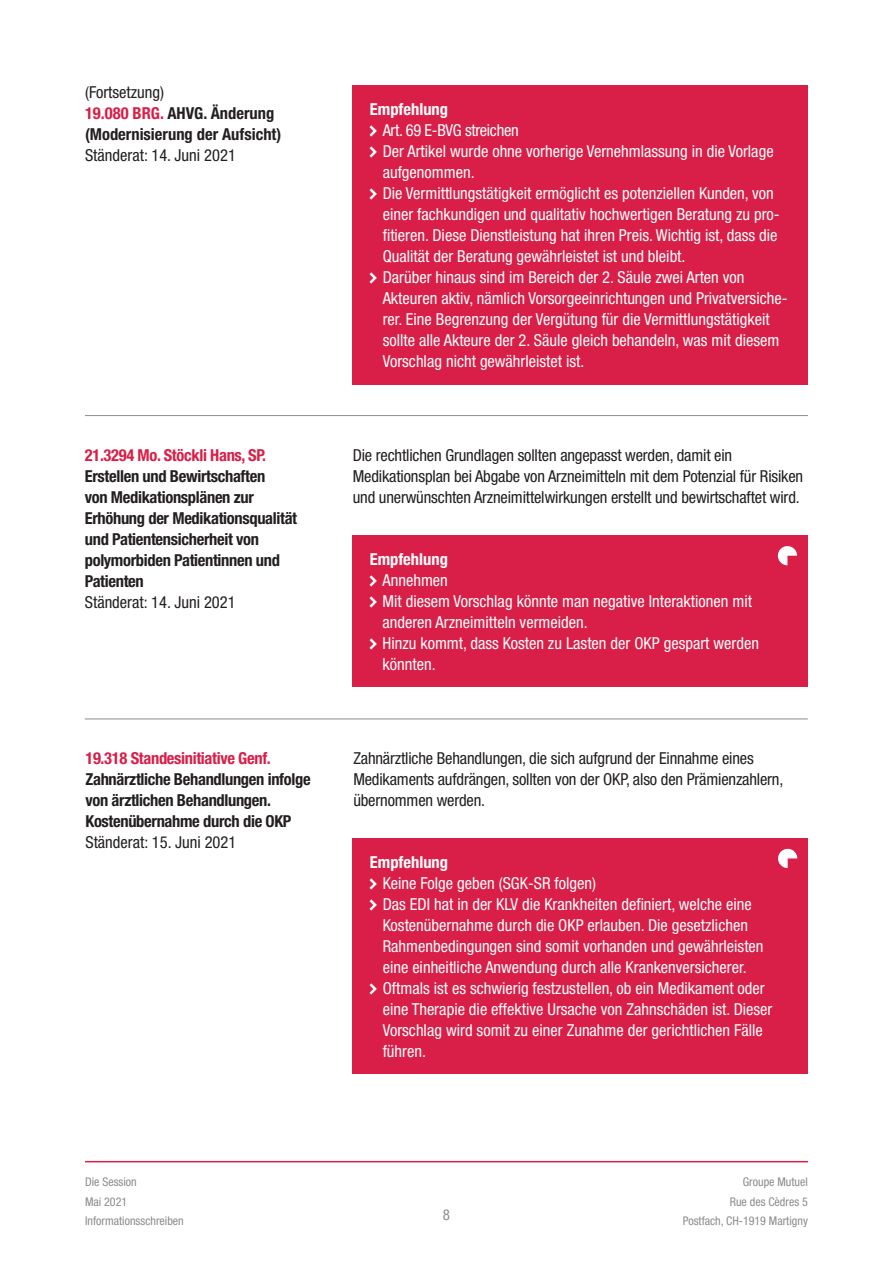
<style>
.page{position:relative;width:893px;height:1263px;background:#fff}
.page>*{position:absolute;margin:0;border:0;box-sizing:border-box;transform-origin:0 0}
.t1{font:condensed 16.5px/21px "Helvetica Neue LT";color:#fff}
.t2{font:condensed 16.5px/21px "Helvetica Neue LT";letter-spacing:-.01em;color:#231f20}
.t3{font:700 condensed 16.5px/21px "Helvetica Neue LT";letter-spacing:-.02em;color:#231f20}
.t4{font:700 condensed 16.5px/21px "Helvetica Neue LT";color:#231f20}
.t5{font:700 condensed 16.5px "Helvetica Neue LT";color:#fff}
.t6{font:condensed 16.5px "Helvetica Neue LT";letter-spacing:-.02em;color:#fff}
.t7{font:condensed 15px "Helvetica Neue LT";color:#8a8c8f}
.t8{font:condensed 12px/19.5px "Helvetica Neue LT";color:#8a8c8f}
.s1{color:#d91e47}
.s2{font-weight:400}
</style>
<div class="page">
<hr style="left:85px;top:1161px;width:723px;height:1px;background:#d91e47">
<div style="left:353px;top:85px;width:455px;height:299px;background:#d91e47"></div>
<svg style="left:370px;top:125px;width:7px;height:11px"></svg>
<svg style="left:370px;top:146px;width:7px;height:11px"></svg>
<svg style="left:370px;top:188px;width:7px;height:11px"></svg>
<svg style="left:370px;top:272px;width:7px;height:11px"></svg>
<hr style="left:85px;top:415px;width:723px;height:1px;background:#8a8c8f">
<hr style="left:85px;top:718px;width:723px;height:1px;background:#8a8c8f">
<div style="left:353px;top:535px;width:455px;height:152px;background:#d91e47"></div>
<svg style="left:370px;top:575px;width:7px;height:11px"></svg>
<svg style="left:370px;top:596px;width:7px;height:11px"></svg>
<svg style="left:370px;top:638px;width:7px;height:11px"></svg>
<svg style="left:778px;top:546px;width:19px;height:19px"></svg>
<div style="left:353px;top:838px;width:455px;height:236px;background:#d91e47"></div>
<svg style="left:370px;top:878px;width:7px;height:11px"></svg>
<svg style="left:370px;top:899px;width:7px;height:11px"></svg>
<svg style="left:370px;top:983px;width:7px;height:11px"></svg>
<svg style="left:778px;top:849px;width:19px;height:19px"></svg>
<p class="t2" style="left:85px;top:82px;width:81px">(Fortsetzung)</p>
<p class="t4" style="left:85px;top:102px;width:198px"><span class="s1">19.080 BRG.</span> AHVG. Änderung (Modernisierung der Aufsicht)<br><span class="s2">Ständerat: 14. Juni 2021</span></p>
<p class="t3" style="left:85px;top:444px;width:214px"><span class="s1">21.3294 Mo. Stöckli Hans, SP.<br></span>Erstellen und Bewirtschaften<br>von Medikationsplänen zur<br>Erhöhung der Medikationsqualität und Patientensicherheit von polymorbiden Patientinnen und<br>Patienten</p>
<p class="t2" style="left:85px;top:591px;width:152px">Ständerat: 14. Juni 2021</p>
<p class="t3" style="left:85px;top:747px;width:227px"><span class="s1">19.318 Standesinitiative Genf.<br></span>Zahnärztliche Behandlungen infolge von ärztlichen Behandlungen.<br>Kostenübernahme durch die OKP</p>
<p class="t2" style="left:85px;top:832px;width:152px">Ständerat: 15. Juni 2021</p>
<p class="t5" style="left:370px;top:99px;width:80px">Empfehlung</p>
<p class="t6" style="left:383px;top:121px;width:137px">Art. 69 E-BVG streichen</p>
<p class="t1" style="left:383px;top:141px;width:393px">Der Artikel wurde ohne vorherige Vernehmlassung in die Vorlage aufgenommen.</p>
<p class="t1" style="left:383px;top:183px;width:399px">Die Vermittlungstätigkeit ermöglicht es potenziellen Kunden, von einer fachkundigen und qualitativ hochwertigen Beratung zu pro&shy;fitieren. Diese Dienstleistung hat ihren Preis. Wichtig ist, dass die Qualität der Beratung gewährleistet ist und bleibt.</p>
<p class="t1" style="left:383px;top:267px;width:406px">Darüber hinaus sind im Bereich der 2. Säule zwei Arten von Akteuren aktiv, nämlich Vorsorgeeinrichtungen und Privatversiche&shy;rer. Eine Begrenzung der Vergütung für die Vermittlungstätigkeit sollte alle Akteure der 2. Säule gleich behandeln, was mit diesem Vorschlag nicht gewährleistet ist.</p>
<p class="t2" style="left:353px;top:444px;width:452px">Die rechtlichen Grundlagen sollten angepasst werden, damit ein<br>Medikationsplan bei Abgabe von Arzneimitteln mit dem Potenzial für Risiken und unerwünschten Arzneimittelwirkungen erstellt und bewirtschaftet wird.</p>
<p class="t5" style="left:370px;top:549px;width:80px">Empfehlung</p>
<p class="t1" style="left:382px;top:570px;width:67px">Annehmen</p>
<p class="t1" style="left:382px;top:591px;width:371px">Mit diesem Vorschlag könnte man negative Interaktionen mit anderen Arzneimitteln vermeiden.</p>
<p class="t1" style="left:382px;top:633px;width:378px">Hinzu kommt, dass Kosten zu Lasten der OKP gespart werden könnten.</p>
<p class="t2" style="left:353px;top:748px;width:432px">Zahnärztliche Behandlungen, die sich aufgrund der Einnahme eines<br>Medikaments aufdrängen, sollten von der OKP, also den Prämienzahlern, übernommen werden.</p>
<p class="t5" style="left:370px;top:852px;width:80px">Empfehlung</p>
<p class="t1" style="left:383px;top:873px;width:215px">Keine Folge geben (SGK-SR folgen)</p>
<p class="t1" style="left:383px;top:894px;width:382px">Das EDI hat in der KLV die Krankheiten definiert, welche eine Kostenübernahme durch die OKP erlauben. Die gesetzlichen Rahmenbedingungen sind somit vorhanden und gewährleisten eine einheitliche Anwendung durch alle Krankenversicherer.</p>
<p class="t1" style="left:383px;top:978px;width:391px">Oftmals ist es schwierig festzustellen, ob ein Medikament oder eine Therapie die effektive Ursache von Zahnschäden ist. Dieser Vorschlag wird somit zu einer Zunahme der gerichtlichen Fälle führen.</p>
<p class="t8" style="left:85px;top:1172px;width:100px">Die Session<br>Mai 2021<br>Informationsschreiben</p>
<p class="t8" style="left:683px;top:1172px;width:127px;text-align:right">Groupe Mutuel<br>Rue des Cèdres 5<br>Postfach, CH-1919 Martigny</p>
<p class="t7" style="left:443px;top:1206px;width:9px">8</p>
</div>
